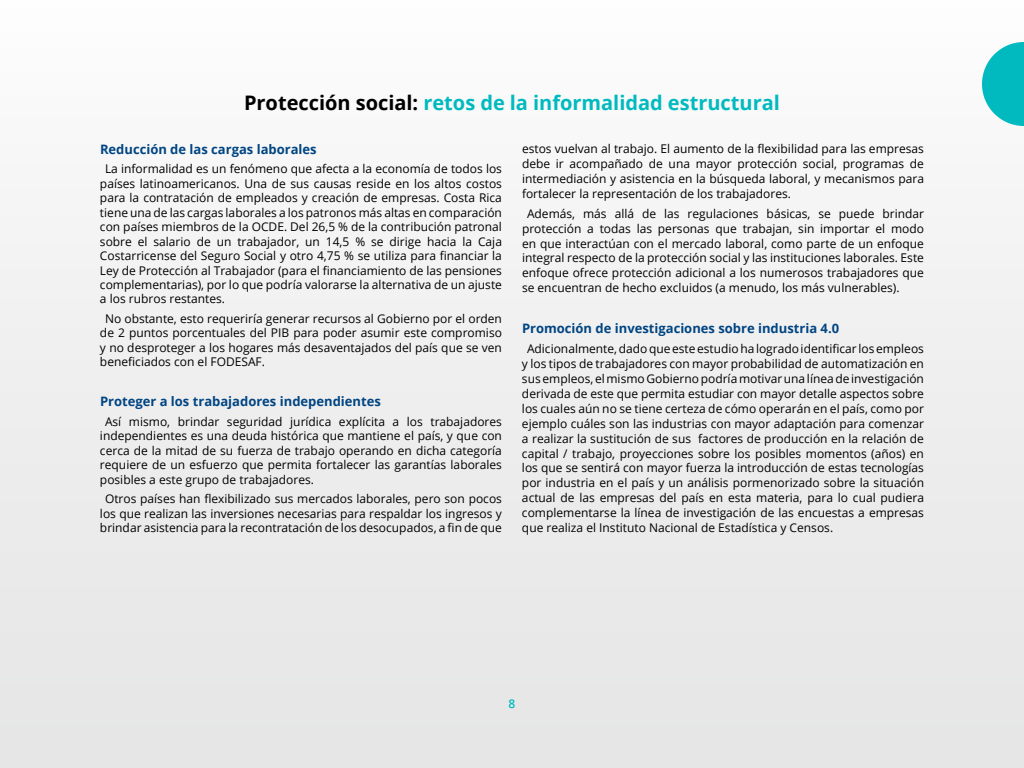
<style>
.page{position:relative;width:1024px;height:768px;background:#fff}
.page>*{position:absolute;margin:0;border:0;box-sizing:border-box;transform-origin:0 0}
.t1{font:700 20px "Open Sans";color:#00babf}
.t2{font:700 13px "Open Sans";color:#004582}
.t3{font:12px/14.9px "Open Sans";color:#000;text-align:justify}
.t4{font:600 12px "Open Sans";color:#00babf}
.s1{color:#000}
</style>
<div class="page">
<div style="left:0;top:0;width:1024px;height:768px;background:linear-gradient(to right,#f0f0f0,#f0f0f0)"></div>
<svg style="left:982px;top:42px;width:42px;height:84px"></svg>
<h1 class="t1" style="left:244px;top:89px;width:537px"><span class="s1">Protección social:</span> retos de la informalidad estructural</h1>
<p class="t2" style="left:100px;top:140px;width:218px">Reducción de las cargas laborales</p>
<p class="t3" style="left:100px;top:162px;width:404px;line-height:14.4px;text-indent:5px">La informalidad es un fenómeno que afecta a la economía de todos los países latinoamericanos. Una de sus causas reside en los altos costos para la contratación de empleados y creación de empresas. Costa Rica tiene una de las cargas laborales a los patronos más altas en comparación con países miembros de la OCDE. Del 26,5 % de la contribución patronal sobre el salario de un trabajador, un 14,5 % se dirige hacia la Caja Costarricense del Seguro Social y otro 4,75 % se utiliza para financiar la Ley de Protección al Trabajador (para el financiamiento de las pensiones complementarias), por lo que podría valorarse la alternativa de un ajuste a los rubros restantes.</p>
<p class="t3" style="left:100px;top:311px;width:404px;line-height:14.4px;text-indent:5px">No obstante, esto requeriría generar recursos al Gobierno por el orden de 2 puntos porcentuales del PIB para poder asumir este compromiso y no desproteger a los hogares más desaventajados del país que se ven beneficiados con el FODESAF.</p>
<p class="t2" style="left:100px;top:392px;width:282px">Proteger a los trabajadores independientes</p>
<p class="t3" style="left:100px;top:414px;width:404px;line-height:14.4px;text-indent:5px">Así mismo, brindar seguridad jurídica explícita a los trabajadores independientes es una deuda histórica que mantiene el país, y que con cerca de la mitad de su fuerza de trabajo operando en dicha categoría requiere de un esfuerzo que permita fortalecer las garantías laborales posibles a este grupo de trabajadores.</p>
<p class="t3" style="left:100px;top:491px;width:404px;line-height:14.4px;text-align:center">Otros países han flexibilizado sus mercados laborales, pero son pocos los que realizan las inversiones necesarias para respaldar los ingresos y brindar asistencia para la recontratación de los desocupados, a fin de que</p>
<p class="t3" style="left:522px;top:141px;width:404px">estos vuelvan al trabajo. El aumento de la flexibilidad para las empresas debe ir acompañado de una mayor protección social, programas de intermediación y asistencia en la búsqueda laboral, y mecanismos para fortalecer la representación de los trabajadores.</p>
<p class="t3" style="left:522px;top:206px;width:404px;text-indent:5px">Además, más allá de las regulaciones básicas, se puede brindar protección a todas las personas que trabajan, sin importar el modo en que interactúan con el mercado laboral, como parte de un enfoque integral respecto de la protección social y las instituciones laborales. Este enfoque ofrece protección adicional a los numerosos trabajadores que se encuentran de hecho excluidos (a menudo, los más vulnerables).</p>
<p class="t2" style="left:522px;top:319px;width:319px">Promoción de investigaciones sobre industria 4.0</p>
<p class="t3" style="left:522px;top:341px;width:404px;text-indent:5px">Adicionalmente, dado que este estudio ha logrado identificar los empleos y los tipos de trabajadores con mayor probabilidad de automatización en sus empleos, el mismo Gobierno podría motivar una línea de investigación derivada de este que permita estudiar con mayor detalle aspectos sobre los cuales aún no se tiene certeza de cómo operarán en el país, como por ejemplo cuáles son las industrias con mayor adaptación para comenzar a realizar la sustitución de sus factores de producción en la relación de capital / trabajo, proyecciones sobre los posibles momentos (años) en los que se sentirá con mayor fuerza la introducción de estas tecnologías por industria en el país y un análisis pormenorizado sobre la situación actual de las empresas del país en esta materia, para lo cual pudiera complementarse la línea de investigación de las encuestas a empresas que realiza el Instituto Nacional de Estadística y Censos.</p>
<p class="t4" style="left:509px;top:696px;width:8px">8</p>
</div>
